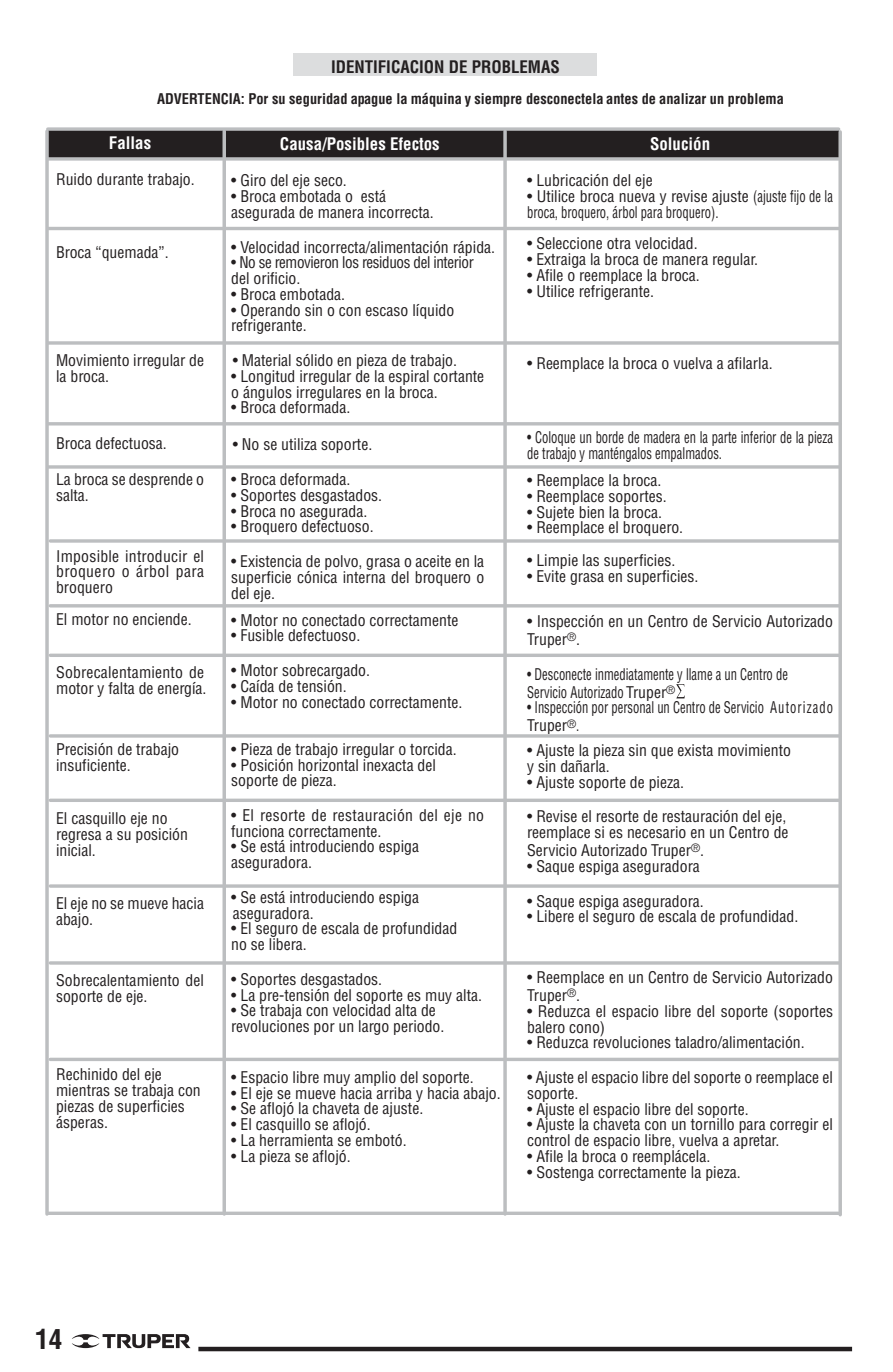
<style>
.page{position:relative;width:893px;height:1372px;background:#fff}
.page>*{position:absolute;margin:0;border:0;box-sizing:border-box;transform-origin:0 0}
.t1{font:700 condensed 27px "Helvetica";color:#231f20}
.t2{font:700 condensed 16.88px "Helvetica";color:#fff}
.t3{font:700 condensed 16.88px "Helvetica";color:#231f20}
.t4{font:condensed 15.75px/15.8px "Helvetica";color:#231f20}
.t5{font:condensed 15.75px/18px "Helvetica";color:#231f20;scale:.8 1}
.t6{font:condensed 15.75px/15.8px "Helvetica";letter-spacing:.02em;color:#231f20}
.t7{font:condensed 15.75px/15.8px "Helvetica";letter-spacing:-.025em;color:#231f20;scale:.96 1}
.t8{font:700 condensed 14.4px "Helvetica";color:#231f20}
</style>
<div class="page">
<svg style="left:72px;top:1334px;width:118px;height:13px"></svg>
<div style="left:198px;top:1346px;width:654px;height:5px;background:#231f20"></div>
<div style="left:48px;top:128px;width:791px;height:31px;background:#231f20"></div>
<div style="left:293px;top:53px;width:303px;height:23px;background:#dcddde"></div>
<hr style="left:48px;top:1211px;width:791px;height:3px;background:#bcbec0">
<svg style="left:49px;top:157px;width:789px;height:4px;fill:#bcbec0"></svg>
<svg style="left:222px;top:131px;width:4px;height:1081px;fill:#bcbec0"></svg>
<svg style="left:48px;top:127px;width:791px;height:4px;fill:#bcbec0"></svg>
<svg style="left:503px;top:131px;width:4px;height:1081px;fill:#bcbec0"></svg>
<hr style="left:48px;top:227px;width:791px;height:3px;background:#bcbec0">
<hr style="left:48px;top:341px;width:791px;height:3px;background:#bcbec0">
<hr style="left:50px;top:539px;width:789px;height:3px;background:#bcbec0">
<hr style="left:50px;top:604px;width:789px;height:3px;background:#bcbec0">
<hr style="left:48px;top:465px;width:791px;height:3px;background:#bcbec0">
<svg style="left:50px;top:653px;width:788px;height:4px;fill:#bcbec0"></svg>
<hr style="left:50px;top:734px;width:789px;height:3px;background:#bcbec0">
<svg style="left:50px;top:798px;width:788px;height:4px;fill:#bcbec0"></svg>
<hr style="left:50px;top:884px;width:789px;height:3px;background:#bcbec0">
<hr style="left:50px;top:961px;width:789px;height:3px;background:#bcbec0">
<svg style="left:50px;top:1057px;width:788px;height:4px;fill:#bcbec0"></svg>
<svg style="left:838px;top:132px;width:4px;height:1082px;fill:#bcbec0"></svg>
<svg style="left:45px;top:131px;width:4px;height:1082px;fill:#bcbec0"></svg>
<hr style="left:48px;top:422px;width:791px;height:3px;background:#bcbec0">
<svg style="left:676px;top:684px;width:9px;height:14px"></svg>
<p class="t3" style="left:331px;top:56px;width:230px">IDENTIFICACION DE PROBLEMAS</p>
<p class="t8" style="left:157px;top:90px;width:628px">ADVERTENCIA: Por su seguridad apague la máquina y siempre desconectela antes de analizar un problema</p>
<p class="t2" style="left:109px;top:133px;width:44px">Fallas</p>
<p class="t4" style="left:56px;top:171px;width:140px">Ruido durante trabajo.</p>
<p class="t4" style="left:56px;top:244px;width:114px">Broca “quemada”.</p>
<p class="t4" style="left:56px;top:352px;width:150px">Movimiento irregular de la broca.</p>
<p class="t4" style="left:56px;top:435px;width:112px">Broca defectuosa.</p>
<p class="t4" style="left:56px;top:471px;width:150px">La broca se desprende o salta.</p>
<p class="t4" style="left:56px;top:548px;width:150px;text-align:justify">Imposible introducir el broquero o árbol para broquero</p>
<p class="t4" style="left:56px;top:611px;width:137px">El motor no enciende.</p>
<p class="t4" style="left:56px;top:664px;width:152px">Sobrecalentamiento de motor y falta de energía.</p>
<p class="t4" style="left:56px;top:741px;width:125px">Precisión de trabajo insuficiente.</p>
<p class="t4" style="left:56px;top:810px;width:133px">El casquillo eje no regresa a su posición inicial.</p>
<p class="t4" style="left:56px;top:895px;width:150px">El eje no se mueve hacia abajo.</p>
<p class="t4" style="left:56px;top:972px;width:150px">Sobrecalentamiento del soporte de eje.</p>
<p class="t4" style="left:56px;top:1066px;width:146px">Rechinido del eje mientras se trabaja con piezas de superficies ásperas.</p>
<p class="t2" style="left:280px;top:134px;width:161px">Causa/Posibles Efectos</p>
<p class="t4" style="left:231px;top:173px;width:117px">• Giro del eje seco.</p>
<p class="t4" style="left:231px;top:188px;width:204px">• Broca embotada o está asegurada de manera incorrecta.</p>
<p class="t4" style="left:231px;top:239px;width:265px">• Velocidad incorrecta/alimentación rápida.</p>
<p class="t7" style="left:231px;top:254px;width:254px">• No se removieron los residuos del interior del orificio.</p>
<p class="t4" style="left:231px;top:286px;width:115px">• Broca embotada.</p>
<p class="t4" style="left:231px;top:302px;width:225px">• Operando sin o con escaso líquido refrigerante.</p>
<p class="t4" style="left:233px;top:352px;width:226px">• Material sólido en pieza de trabajo.</p>
<p class="t4" style="left:231px;top:368px;width:254px">• Longitud irregular de la espiral cortante o ángulos irregulares en la broca.</p>
<p class="t4" style="left:231px;top:399px;width:121px">• Broca deformada.</p>
<p class="t4" style="left:233px;top:436px;width:141px">• No se utiliza soporte.</p>
<p class="t4" style="left:231px;top:471px;width:121px">• Broca deformada.</p>
<p class="t4" style="left:231px;top:487px;width:152px">• Soportes desgastados.</p>
<p class="t4" style="left:231px;top:503px;width:138px">• Broca no asegurada.</p>
<p class="t4" style="left:231px;top:518px;width:144px">• Broquero defectuoso.</p>
<p class="t4" style="left:231px;top:553px;width:254px;text-align:justify">• Existencia de polvo, grasa o aceite en la superficie cónica interna del broquero o del eje.</p>
<p class="t4" style="left:231px;top:612px;width:229px">• Motor no conectado correctamente</p>
<p class="t4" style="left:231px;top:627px;width:131px">• Fusible defectuoso.</p>
<p class="t4" style="left:231px;top:662px;width:140px">• Motor sobrecargado.</p>
<p class="t4" style="left:231px;top:678px;width:117px">• Caída de tensión.</p>
<p class="t4" style="left:231px;top:693px;width:233px">• Motor no conectado correctamente.</p>
<p class="t4" style="left:231px;top:741px;width:227px">• Pieza de trabajo irregular o torcida.</p>
<p class="t4" style="left:231px;top:756px;width:206px">• Posición horizontal inexacta del soporte de pieza.</p>
<p class="t6" style="left:231px;top:807px;width:254px">• El resorte de restauración del eje no funciona correctamente.</p>
<p class="t4" style="left:231px;top:838px;width:189px">• Se está introduciendo espiga aseguradora.</p>
<p class="t4" style="left:231px;top:889px;width:189px">• Se está introduciendo espiga aseguradora.</p>
<p class="t4" style="left:231px;top:920px;width:227px">• El seguro de escala de profundidad no se libera.</p>
<p class="t4" style="left:231px;top:971px;width:152px">• Soportes desgastados.</p>
<p class="t4" style="left:231px;top:986px;width:252px">• La pre-tensión del soporte es muy alta.</p>
<p class="t4" style="left:231px;top:1002px;width:215px">• Se trabaja con velocidad alta de revoluciones por un largo periodo.</p>
<p class="t4" style="left:231px;top:1068px;width:244px">• Espacio libre muy amplio del soporte.</p>
<p class="t4" style="left:231px;top:1084px;width:271px">• El eje se mueve hacia arriba y hacia abajo.</p>
<p class="t4" style="left:231px;top:1100px;width:193px">• Se aflojó la chaveta de ajuste.</p>
<p class="t4" style="left:231px;top:1116px;width:141px">• El casquillo se aflojó.</p>
<p class="t4" style="left:231px;top:1131px;width:177px">• La herramienta se embotó.</p>
<p class="t4" style="left:231px;top:1147px;width:121px">• La pieza se aflojó.</p>
<p class="t2" style="left:650px;top:134px;width:62px">Solución</p>
<p class="t4" style="left:527px;top:173px;width:127px">• Lubricación del eje</p>
<p class="t4" style="left:527px;top:188px;width:307px">• Utilice broca nueva y revise ajuste (ajuste fijo de la broca, broquero, árbol para broquero).</p>
<p class="t4" style="left:527px;top:236px;width:172px">• Seleccione otra velocidad.</p>
<p class="t4" style="left:527px;top:251px;width:233px">• Extraiga la broca de manera regular.</p>
<p class="t4" style="left:527px;top:267px;width:174px">• Afile o reemplace la broca.</p>
<p class="t4" style="left:527px;top:283px;width:128px">• Utilice refrigerante.</p>
<p class="t4" style="left:527px;top:355px;width:247px">• Reemplace la broca o vuelva a afilarla.</p>
<p class="t5" style="left:527px;top:430px;width:384px;line-height:15.8px">• Coloque un borde de madera en la parte inferior de la pieza de trabajo y manténgalos empalmados.</p>
<p class="t4" style="left:527px;top:472px;width:136px">• Reemplace la broca.</p>
<p class="t4" style="left:527px;top:488px;width:141px">• Reemplace soportes.</p>
<p class="t4" style="left:527px;top:504px;width:136px">• Sujete bien la broca.</p>
<p class="t4" style="left:527px;top:520px;width:157px">• Reemplace el broquero.</p>
<p class="t4" style="left:527px;top:552px;width:150px">• Limpie las superficies.</p>
<p class="t4" style="left:527px;top:568px;width:173px">• Evite grasa en superficies.</p>
<p class="t4" style="left:527px;top:612px;width:307px;line-height:18px">• Inspección en un Centro de Servicio Autorizado<br>Truper<sup>®</sup>.</p>
<p class="t5" style="left:527px;top:664px;width:327px">• Desconecte inmediatamente y llame a un Centro de<br>Servicio Autorizado Truper<sup>®</sup></p>
<p class="t5" style="left:527px;top:698px;width:384px">• Inspección por personal un Centro de Servicio Autorizado<br>Truper<sup>®</sup>.</p>
<p class="t4" style="left:527px;top:742px;width:265px">• Ajuste la pieza sin que exista movimiento y sin dañarla.</p>
<p class="t4" style="left:527px;top:774px;width:159px">• Ajuste soporte de pieza.</p>
<p class="t4" style="left:527px;top:808px;width:263px">• Revise el resorte de restauración del eje, reemplace si es necesario en un Centro de</p>
<p class="t4" style="left:527px;top:842px;width:178px">Servicio Autorizado Truper<sup>®</sup>.</p>
<p class="t4" style="left:527px;top:858px;width:174px">• Saque espiga aseguradora</p>
<p class="t4" style="left:527px;top:892px;width:178px">• Saque espiga aseguradora.</p>
<p class="t4" style="left:527px;top:908px;width:273px">• Libere el seguro de escala de profundidad.</p>
<p class="t4" style="left:527px;top:968px;width:307px;line-height:18px">• Reemplace en un Centro de Servicio Autorizado<br>Truper<sup>®</sup>.</p>
<p class="t4" style="left:527px;top:1003px;width:307px">• Reduzca el espacio libre del soporte (soportes balero cono)</p>
<p class="t4" style="left:527px;top:1034px;width:279px">• Reduzca revoluciones taladro/alimentación.</p>
<p class="t4" style="left:527px;top:1069px;width:307px">• Ajuste el espacio libre del soporte o reemplace el soporte.</p>
<p class="t4" style="left:527px;top:1100px;width:223px">• Ajuste el espacio libre del soporte.</p>
<p class="t4" style="left:527px;top:1116px;width:307px">• Ajuste la chaveta con un tornillo para corregir el control de espacio libre, vuelva a apretar.</p>
<p class="t4" style="left:527px;top:1147px;width:185px">• Afile la broca o reemplácela.</p>
<p class="t4" style="left:527px;top:1163px;width:215px">• Sostenga correctamente la pieza.</p>
<h1 class="t1" style="left:35px;top:1321px;width:29px">14</h1>
</div>
